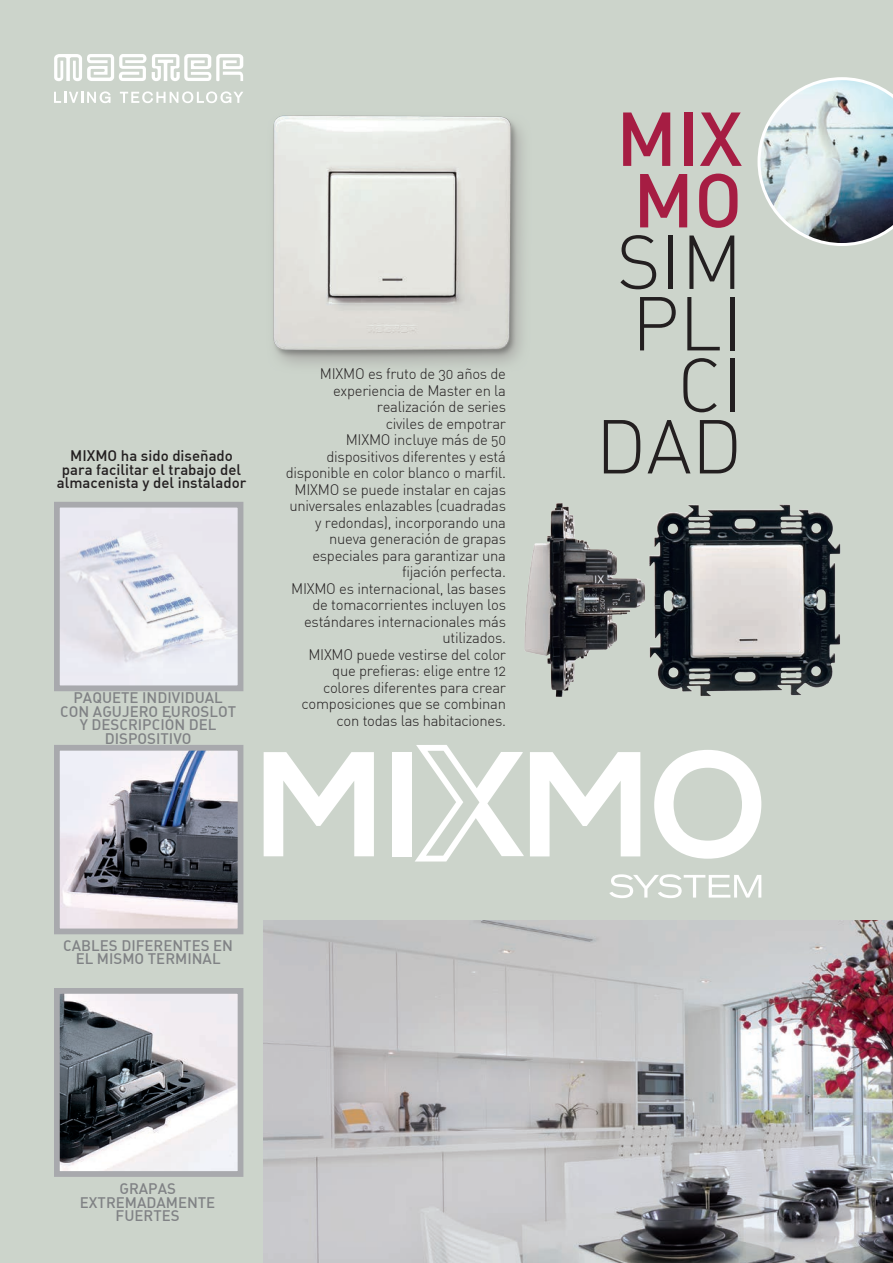
<style>
.page{position:relative;width:893px;height:1263px;background:#ccd4cb}
.page>*{position:absolute;margin:0;border:0;box-sizing:border-box;transform-origin:0 0}
.t1{font:300 75px/61.5px "DIN Alternate";color:#231f20;text-align:right}
.t2{font:500 75px/61.5px "DIN Alternate";color:#a61d43}
.t3{font:300 15px/16.5px "DIN Alternate";letter-spacing:-.02em;color:#231f20;text-align:right}
.t4{font:500 15px/13.5px "DIN Alternate";color:#808285;text-align:center}
.t5{font:500 15px/13.5px "DIN Alternate";color:#231f20;text-align:center}
</style>
<div class="page">
<img style="left:264px;top:921px;width:629px;height:342px">
<img style="left:757px;top:77px;width:136px;height:169px">
<svg style="left:54px;top:54px;width:189px;height:27px"></svg>
<svg style="left:54px;top:91px;width:57px;height:12px"></svg>
<svg style="left:120px;top:91px;width:123px;height:12px"></svg>
<svg style="left:264px;top:752px;width:110px;height:104px"></svg>
<div style="left:392px;top:752px;width:20px;height:104px;background:#fff"></div>
<svg style="left:415px;top:745px;width:109px;height:116px"></svg>
<svg style="left:530px;top:752px;width:110px;height:104px"></svg>
<svg style="left:654px;top:750px;width:108px;height:109px"></svg>
<svg style="left:609px;top:874px;width:152px;height:24px"></svg>
<img style="left:273px;top:115px;width:250px;height:250px">
<img style="left:525px;top:503px;width:102px;height:194px">
<img style="left:627px;top:504px;width:214px;height:192px">
<img style="left:61px;top:509px;width:175px;height:175px">
<div style="left:54px;top:502px;width:189px;height:189px;border:6px solid #a8a9ad"></div>
<img style="left:61px;top:752px;width:175px;height:175px">
<div style="left:54px;top:745px;width:189px;height:189px;border:6px solid #a8a9ad"></div>
<img style="left:61px;top:995px;width:175px;height:175px">
<div style="left:54px;top:988px;width:189px;height:189px;border:6px solid #a8a9ad"></div>
<p class="t5" style="left:57px;top:449px;width:191px">MIXMO ha sido diseñado para facilitar el trabajo del almacenista y del instalador</p>
<p class="t4" style="left:60px;top:691px;width:177px">PAQUETE INDIVIDUAL<br>CON AGUJERO EUROSLOT<br>Y DESCRIPCIÓN DEL<br>DISPOSITIVO</p>
<p class="t3" style="left:286px;top:366px;width:222px">MIXMO es fruto de 30 años de experiencia de Master en la realización de series<br>civiles de empotrar<br>MIXMO incluye más de 50 dispositivos diferentes y está disponible en color blanco o marfil.<br>MIXMO se puede instalar en cajas universales enlazables (cuadradas y redondas), incorporando una nueva generación de grapas especiales para garantizar una fijación perfecta.<br>MIXMO es internacional, las bases de tomacorrientes incluyen los estándares internacionales más utilizados.<br>MIXMO puede vestirse del color que prefieras: elige entre 12 colores diferentes para crear composiciones que se combinan con todas las habitaciones.</p>
<p class="t4" style="left:63px;top:938px;width:171px">CABLES DIFERENTES EN<br>EL MISMO TERMINAL</p>
<p class="t4" style="left:80px;top:1182px;width:137px">GRAPAS<br>EXTREMADAMENTE<br>FUERTES</p>
<h1 class="t2" style="left:616px;top:106px;width:128px">MIX<br>MO</h1>
<h1 class="t1" style="left:596px;top:230px;width:148px">SIM<br>PLI<br>CI<br>DAD</h1>
</div>
